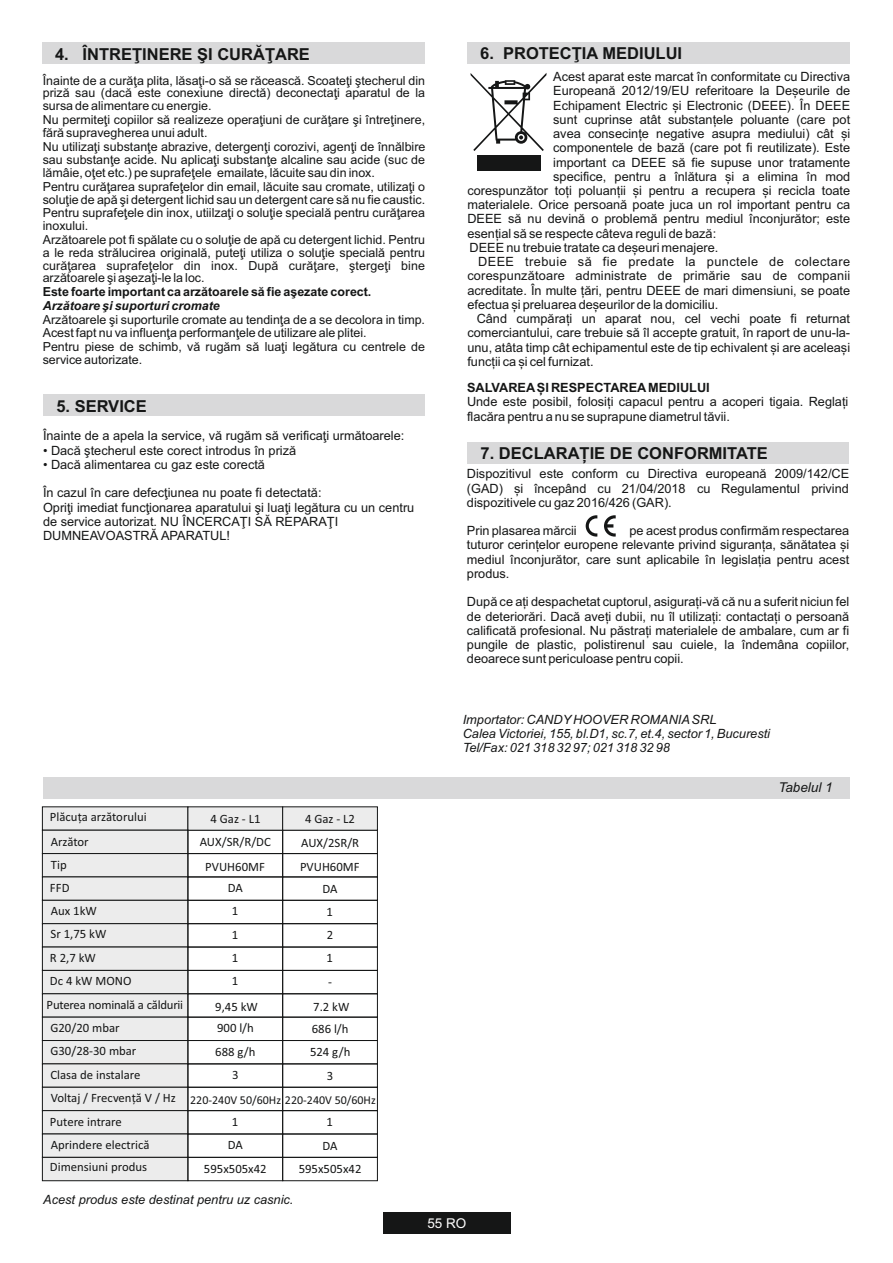
<style>
.page{position:relative;width:893px;height:1263px;background:#fff}
.page>*{position:absolute;margin:0;border:0;box-sizing:border-box;transform-origin:0 0}
.t1{font:700 16.5px "Arial";color:#151616}
.t2{font:italic 13.5px "Arial";color:#151616}
.t3{font:13.5px "Arial";color:#fff}
.t4{font:12.75px/14.2px "Arial";color:#151616;text-align:justify}
.t5{font:12.75px/23.4px "Calibri";color:#151616}
.t6{font:italic 12.75px/14.2px "Arial";color:#151616}
.t7{font:12.75px "Arial";letter-spacing:.035em;color:#151616}
.t8{font:700 12.75px "Arial";color:#151616}
.t9{font:12.75px "Calibri";letter-spacing:-.02em;color:#151616}
.t10{font:12.45px/13.2px "Arial";color:#151616}
.t11{font:700 12.45px "Arial";color:#151616}
.t12{font:italic 700 12.45px "Arial";color:#151616}
.t13{font:12px "Calibri";color:#151616}
</style>
<div class="page">
<div style="left:383px;top:1212px;width:127px;height:21px;background:#151616"></div>
<div style="left:43px;top:777px;width:807px;height:21px;background:#d9d9da"></div>
<div style="left:467px;top:42px;width:383px;height:22px;background:#d9d9da"></div>
<div style="left:477px;top:155px;width:63px;height:16px;background:#151616"></div>
<svg style="left:471px;top:73px;width:75px;height:78px"></svg>
<svg style="left:586px;top:515px;width:11px;height:22px"></svg>
<svg style="left:604px;top:515px;width:12px;height:22px"></svg>
<div style="left:43px;top:395px;width:382px;height:21px;background:#d9d9da"></div>
<svg style="left:42px;top:806px;width:336px;height:375px"></svg>
<div style="left:282px;top:1087px;width:96px;height:24px;border:1px solid #151616"></div>
<div style="left:282px;top:1110px;width:96px;height:24px;border:1px solid #151616"></div>
<div style="left:282px;top:1017px;width:96px;height:24px;border:1px solid #151616"></div>
<div style="left:282px;top:1040px;width:96px;height:24px;border:1px solid #151616"></div>
<div style="left:187px;top:1063px;width:96px;height:25px;border:1px solid #151616"></div>
<div style="left:187px;top:1087px;width:96px;height:24px;border:1px solid #151616"></div>
<div style="left:187px;top:1110px;width:96px;height:24px;border:1px solid #151616"></div>
<div style="left:187px;top:1017px;width:96px;height:24px;border:1px solid #151616"></div>
<div style="left:187px;top:1040px;width:96px;height:24px;border:1px solid #151616"></div>
<div style="left:467px;top:442px;width:382px;height:22px;background:#d9d9da"></div>
<div style="left:43px;top:43px;width:382px;height:21px;background:#d9d9da"></div>
<p class="t1" style="left:55px;top:48px;width:256px">4. ÎNTREŢINERE ŞI CURĂŢARE</p>
<p class="t10" style="left:43px;top:75px;width:384px">Înainte de a curăţa plita, lăsaţi-o să se răcească. Scoateţi ştecherul din priză sau (dacă este conexiune directă) deconectaţi aparatul de la sursa de alimentare cu energie.<br>Nu permiteţi copiilor să realizeze operaţiuni de curăţare şi întreţinere, fără supravegherea unui adult.<br>Nu utilizaţi substanţe abrazive, detergenţi corozivi, agenţi de înnălbire sau substanţe acide. Nu aplicaţi substanţe alcaline sau acide (suc de lămâie, oţet etc.) pe suprafeţele emailate, lăcuite sau din inox.<br>Pentru curăţarea suprafeţelor din email, lăcuite sau cromate, utilizaţi o soluţie de apă şi detergent lichid sau un detergent care să nu fie caustic.<br>Pentru suprafeţele din inox, utiilzaţi o soluţie specială pentru curăţarea inoxului.<br>Arzătoarele pot fi spălate cu o soluţie de apă cu detergent lichid. Pentru a le reda strălucirea originală, puteţi utiliza o soluţie specială pentru curăţarea suprafeţelor din inox. După curăţare, ştergeţi bine arzătoarele şi aşezaţi-le la loc.</p>
<p class="t11" style="left:43px;top:287px;width:330px">Este foarte important ca arzătoarele să fie aşezate corect.</p>
<p class="t12" style="left:43px;top:301px;width:179px">Arzătoare şi suporturi cromate</p>
<p class="t10" style="left:43px;top:314px;width:384px">Arzătoarele şi suporturile cromate au tendinţa de a se decolora in timp.<br>Acest fapt nu va influenţa performanţele de utilizare ale plitei.<br>Pentru piese de schimb, vă rugăm să luaţi legătura cu centrele de service autorizate.</p>
<p class="t1" style="left:56px;top:400px;width:92px">5. SERVICE</p>
<p class="t4" style="left:43px;top:430px;width:363px">Înainte de a apela la service, vă rugăm să verificaţi următoarele:</p>
<p class="t4" style="left:43px;top:444px;width:255px">• Dacă ştecherul este corect introdus în priză</p>
<p class="t4" style="left:43px;top:458px;width:224px">• Dacă alimentarea cu gaz este corectă</p>
<p class="t4" style="left:43px;top:487px;width:373px;text-align:left">În cazul în care defecţiunea nu poate fi detectată:<br>Opriţi imediat funcţionarea aparatului şi luaţi legătura cu un centru de service autorizat. NU ÎNCERCAŢI SĂ REPARAŢI DUMNEAVOASTRĂ APARATUL!</p>
<p class="t5" style="left:50px;top:805px;width:98px;line-height:24.8px">Plăcuţa arzătorului<br>Arzător</p>
<p class="t5" style="left:51px;top:854px;width:17px">Tip</p>
<p class="t5" style="left:50px;top:877px;width:21px">FFD</p>
<p class="t5" style="left:51px;top:900px;width:48px">Aux 1kW</p>
<p class="t5" style="left:51px;top:923px;width:57px">Sr 1,75 kW</p>
<p class="t5" style="left:50px;top:947px;width:47px">R 2,7 kW</p>
<p class="t5" style="left:50px;top:970px;width:83px">Dc 4 kW MONO</p>
<p class="t9" style="left:47px;top:999px;width:138px">Puterea nominală a căldurii</p>
<p class="t5" style="left:50px;top:1017px;width:71px">G20/20 mbar</p>
<p class="t5" style="left:50px;top:1040px;width:87px">G30/28-30 mbar</p>
<p class="t5" style="left:50px;top:1064px;width:92px">Clasa de instalare</p>
<p class="t5" style="left:51px;top:1087px;width:127px">Voltaj / Frecvenţă V / Hz</p>
<p class="t5" style="left:50px;top:1111px;width:73px">Putere intrare</p>
<p class="t5" style="left:50px;top:1134px;width:101px;line-height:22.4px">Aprindere electrică<br>Dimensiuni produs</p>
<p class="t5" style="left:211px;top:808px;width:52px">4 Gaz - L1</p>
<p class="t5" style="left:305px;top:808px;width:52px">4 Gaz - L2</p>
<p class="t5" style="left:200px;top:831px;width:73px">AUX/SR/R/DC</p>
<p class="t5" style="left:301px;top:832px;width:59px">AUX/2SR/R</p>
<p class="t5" style="left:205px;top:857px;width:61px;line-height:21.5px;text-align:center">PVUH60MF<br>DA</p>
<p class="t5" style="left:232px;top:900px;width:8px">1<br>1</p>
<p class="t5" style="left:300px;top:856px;width:61px;line-height:22.2px;text-align:center">PVUH60MF<br>DA</p>
<p class="t5" style="left:327px;top:901px;width:8px">1</p>
<p class="t5" style="left:327px;top:924px;width:8px">2</p>
<p class="t5" style="left:232px;top:947px;width:8px">1</p>
<p class="t5" style="left:327px;top:947px;width:8px">1</p>
<p class="t5" style="left:232px;top:970px;width:8px">1</p>
<p class="t5" style="left:328px;top:971px;width:5px">-</p>
<p class="t5" style="left:215px;top:996px;width:44px">9,45 kW</p>
<p class="t5" style="left:313px;top:996px;width:38px">7.2 kW</p>
<p class="t5" style="left:215px;top:1017px;width:42px">900 l/h<br>688 g/h</p>
<p class="t13" style="left:190px;top:1095px;width:187px">220-240V 50/60Hz 220-240V 50/60Hz</p>
<p class="t5" style="left:310px;top:1018px;width:42px">686 l/h<br>524 g/h</p>
<p class="t5" style="left:232px;top:1064px;width:8px">3</p>
<p class="t5" style="left:232px;top:1111px;width:8px">1</p>
<p class="t5" style="left:327px;top:1065px;width:8px">3</p>
<p class="t5" style="left:327px;top:1111px;width:8px">1</p>
<p class="t5" style="left:204px;top:1134px;width:64px;text-align:center">DA<br>595x505x42</p>
<p class="t5" style="left:299px;top:1135px;width:64px;text-align:center">DA<br>595x505x42</p>
<p class="t6" style="left:43px;top:1194px;width:252px">Acest produs este destinat pentru uz casnic.</p>
<p class="t1" style="left:480px;top:47px;width:203px">6. PROTECŢIA MEDIULUI</p>
<p class="t4" style="left:553px;top:71px;width:298px">Acest aparat este marcat în conformitate cu Directiva</p>
<p class="t4" style="left:553px;top:85px;width:298px">Europeană 2012/19/EU referitoare la Deșeurile de</p>
<p class="t4" style="left:553px;top:99px;width:298px">Echipament Electric și Electronic (DEEE). În DEEE</p>
<p class="t4" style="left:553px;top:113px;width:298px">sunt cuprinse atât substanțele poluante (care pot</p>
<p class="t4" style="left:553px;top:128px;width:298px">avea consecințe negative asupra mediului) cât și</p>
<p class="t4" style="left:553px;top:142px;width:298px">componentele de bază (care pot fi reutilizate). Este</p>
<p class="t4" style="left:553px;top:156px;width:298px">important ca DEEE să fie supuse unor tratamente</p>
<p class="t4" style="left:553px;top:170px;width:298px">specifice, pentru a înlătura și a elimina în mod</p>
<p class="t4" style="left:467px;top:185px;width:384px">corespunzător toți poluanții și pentru a recupera și recicla toate</p>
<p class="t4" style="left:467px;top:199px;width:384px">materialele. Orice persoană poate juca un rol important pentru ca</p>
<p class="t4" style="left:467px;top:213px;width:384px">DEEE să nu devină o problemă pentru mediul înconjurător; este</p>
<p class="t4" style="left:467px;top:227px;width:250px">esențial să se respecte câteva reguli de bază:</p>
<p class="t4" style="left:470px;top:242px;width:250px">DEEE nu trebuie tratate ca deșeuri menajere.</p>
<p class="t7" style="left:478px;top:257px;width:374px">DEEE trebuie să fie predate la punctele de colectare</p>
<p class="t4" style="left:467px;top:270px;width:384px">corespunzătoare administrate de primărie sau de companii</p>
<p class="t4" style="left:467px;top:284px;width:384px">acreditate. În multe țări, pentru DEEE de mari dimensiuni, se poate</p>
<p class="t4" style="left:467px;top:298px;width:252px">efectua și preluarea deșeurilor de la domiciliu.</p>
<p class="t4" style="left:477px;top:313px;width:375px">Când cumpărați un aparat nou, cel vechi poate fi returnat</p>
<p class="t4" style="left:467px;top:327px;width:384px">comerciantului, care trebuie să îl accepte gratuit, în raport de unu-la-</p>
<p class="t4" style="left:467px;top:341px;width:384px">unu, atâta timp cât echipamentul este de tip echivalent și are aceleași</p>
<p class="t4" style="left:467px;top:355px;width:128px">funcții ca și cel furnizat.</p>
<p class="t8" style="left:467px;top:383px;width:244px">SALVAREAȘI RESPECTAREAMEDIULUI</p>
<p class="t4" style="left:467px;top:396px;width:383px">Unde este posibil, folosiți capacul pentru a acoperi tigaia. Reglați flacăra pentru a nu se suprapune diametrul tăvii.</p>
<p class="t1" style="left:481px;top:447px;width:289px">7. DECLARAȚIE DE CONFORMITATE</p>
<p class="t4" style="left:467px;top:468px;width:384px">Dispozitivul este conform cu Directiva europeană 2009/142/CE (GAD) și începând cu 21/04/2018 cu Regulamentul privind dispozitivele cu gaz 2016/426 (GAR).</p>
<p class="t4" style="left:467px;top:525px;width:111px">Prin plasarea mărcii</p>
<p class="t4" style="left:467px;top:525px;width:384px;text-indent:163px">pe acest produs confirmăm respectarea tuturor cerințelor europene relevante privind siguranța, sănătatea și mediul înconjurător, care sunt aplicabile în legislația pentru acest produs.</p>
<p class="t4" style="left:467px;top:596px;width:384px">După ce ați despachetat cuptorul, asigurați-vă că nu a suferit niciun fel de deteriorări. Dacă aveți dubii, nu îl utilizați: contactați o persoană calificată profesional. Nu păstrați materialele de ambalare, cum ar fi pungile de plastic, polistirenul sau cuiele, la îndemâna copiilor, deoarece sunt periculoase pentru copii.</p>
<p class="t6" style="left:463px;top:713px;width:309px">Importator: CANDY HOOVER ROMANIASRL<br>Calea Victoriei, 155, bl.D1, sc.7, et.4, sector 1, Bucuresti<br>Tel/Fax: 021 318 32 97; 021 318 32 98</p>
<p class="t2" style="left:778px;top:782px;width:56px">Tabelul 1</p>
<p class="t3" style="left:427px;top:1218px;width:41px">55 RO</p>
</div>
